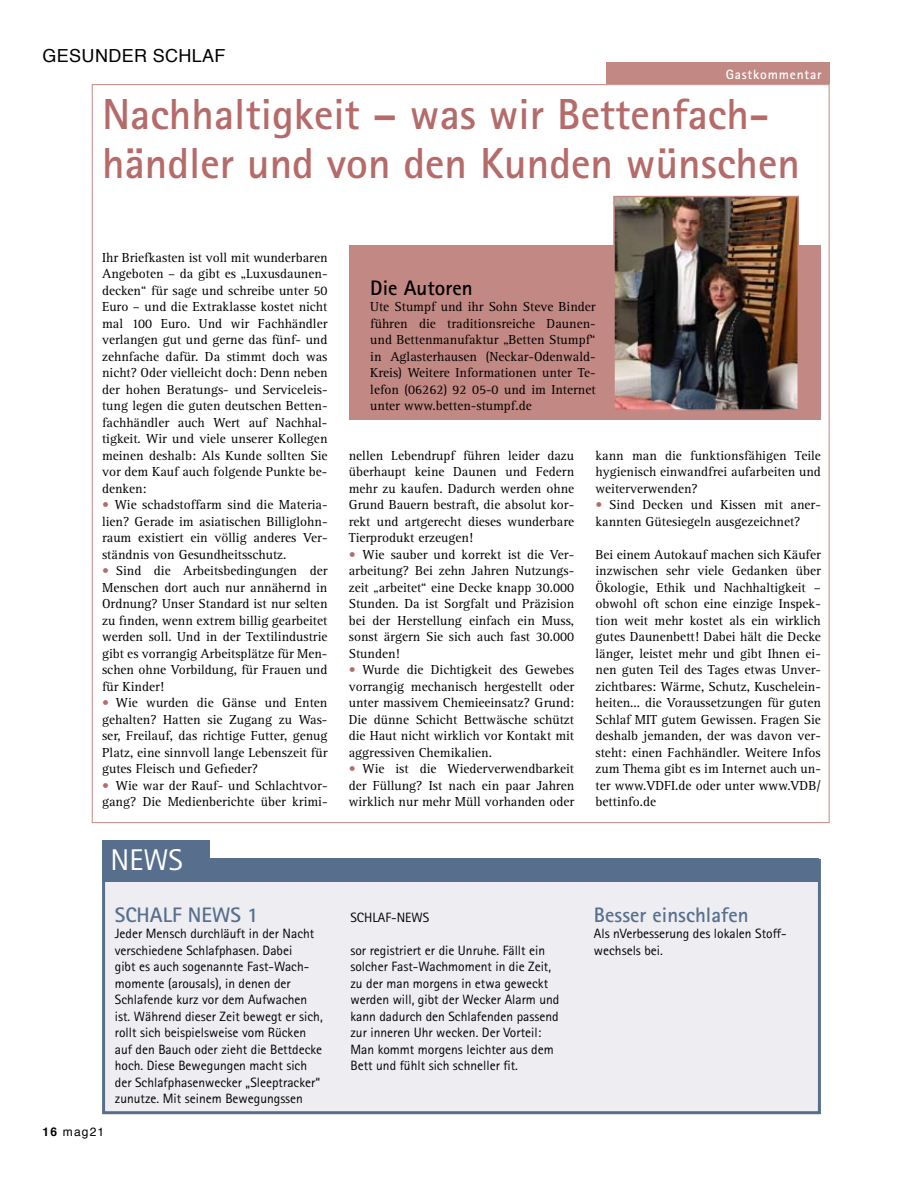
<style>
.page{position:relative;width:906px;height:1178px;background:#fff}
.page>*{position:absolute;margin:0;border:0;box-sizing:border-box;transform-origin:0 0}
.t1{font:700 43.5px/49.5px "Rotis Sans Serif";color:#b46b6a}
.t2{font:30px "Rotis Sans Serif";color:#fff}
.t3{font:700 21px "Rotis Sans Serif";color:#576f8d}
.t4{font:700 21px "Rotis Sans Serif";color:#000}
.t5{font:18px "Helvetica";letter-spacing:.02em;color:#000}
.t6{font:13.5px/16.5px "Rotis Serif";color:#000;text-align:justify}
.t7{font:13.5px/16.5px "Rotis Sans Serif";color:#000}
.t8{font:700 13.5px "Rotis Sans Serif";letter-spacing:.06em;color:#fff}
.t9{font:12px "Helvetica";color:#000}
.s1{color:#b46b6a}
.s2{font-weight:700}
</style>
<div class="page">
<div style="left:102px;top:859px;width:719px;height:255px;background:#eeeef2;border:3px solid #576f8d"></div>
<div style="left:108px;top:859px;width:711px;height:23px;background:#576f8d"></div>
<div style="left:102px;top:841px;width:108px;height:41px;background:#576f8d"></div>
<div style="left:349px;top:245px;width:472px;height:175px;background:#c28884"></div>
<img style="left:616px;top:199px;width:180px;height:209px">
<div style="left:613px;top:196px;width:186px;height:215px;border:2px solid #c28884"></div>
<div style="left:606px;top:63px;width:223px;height:21px;background:#c28884"></div>
<h3 class="t5" style="left:43px;top:40px;width:185px">GESUNDER SCHLAF</h3>
<p class="t8" style="left:725px;top:66px;width:97px">Gastkommentar</p>
<h1 class="t1" style="left:102px;top:88px;width:699px">Nachhaltigkeit – was wir Bettenfach&shy;händler und von den Kunden wünschen</h1>
<p class="t6" style="left:102px;top:249px;width:227px">Ihr Briefkasten ist voll mit wunderbaren Angeboten – da gibt es „Luxusdaunen&shy;decken“ für sage und schreibe unter 50<br>Euro – und die Extraklasse kostet nicht mal 100 Euro. Und wir Fachhändler verlangen gut und gerne das fünf- und zehnfache dafür. Da stimmt doch was nicht? Oder vielleicht doch: Denn neben der hohen Beratungs- und Serviceleis&shy;tung legen die guten deutschen Betten&shy;fachhändler auch Wert auf Nachhal&shy;tigkeit. Wir und viele unserer Kollegen meinen deshalb: Als Kunde sollten Sie vor dem Kauf auch folgende Punkte be&shy;denken:</p>
<p class="t6" style="left:102px;top:497px;width:227px"><span class="s1">•</span> Wie schadstoffarm sind die Materia&shy;lien? Gerade im asiatischen Billiglohn&shy;raum existiert ein völlig anderes Ver&shy;ständnis von Gesundheitsschutz.</p>
<p class="t6" style="left:102px;top:563px;width:227px"><span class="s1">•</span> Sind die Arbeitsbedingungen der Menschen dort auch nur annähernd in Ordnung? Unser Standard ist nur selten zu finden, wenn extrem billig gearbeitet werden soll. Und in der Textilindustrie gibt es vorrangig Arbeitsplätze für Men&shy;schen ohne Vorbildung, für Frauen und für Kinder!</p>
<p class="t6" style="left:102px;top:695px;width:227px"><span class="s1">•</span> Wie wurden die Gänse und Enten gehalten? Hatten sie Zugang zu Was&shy;ser, Freilauf, das richtige Futter, genug Platz, eine sinnvoll lange Lebenszeit für gutes Fleisch und Gefieder?</p>
<p class="t6" style="left:102px;top:777px;width:227px"><span class="s1">•</span> Wie war der Rauf- und Schlachtvor&shy;gang? Die Medienberichte über krimi-</p>
<p class="t9" style="left:43px;top:1121px;width:63px"><span class="s2">16</span> MAG21</p>
<h2 class="t2" style="left:111px;top:842px;width:74px">News</h2>
<h3 class="t3" style="left:115px;top:901px;width:145px">SCHALF NEWS 1</h3>
<p class="t7" style="left:115px;top:925px;width:209px">Jeder Mensch durchläuft in der Nacht verschiedene Schlafphasen. Dabei<br>gibt es auch sogenannte Fast-Wach&shy;momente (arousals), in denen der Schlafende kurz vor dem Aufwachen ist. Während dieser Zeit bewegt er sich, rollt sich beispielsweise vom Rücken auf den Bauch oder zieht die Bettdecke hoch. Diese Bewegungen macht sich der Schlafphasenwecker „Sleeptracker“ zunutze. Mit seinem Bewegungssen</p>
<h3 class="t4" style="left:370px;top:274px;width:104px">Die Autoren</h3>
<p class="t6" style="left:370px;top:299px;width:227px">Ute Stumpf und ihr Sohn Steve Binder führen die traditionsreiche Daunen&shy;und Bettenmanufaktur „Betten Stumpf“ in Aglasterhausen (Neckar-Odenwald-Kreis) Weitere Informationen unter Te&shy;lefon (06262) 92 05-0 und im Internet unter www.betten-stumpf.de</p>
<p class="t6" style="left:349px;top:447px;width:227px">nellen Lebendrupf führen leider dazu überhaupt keine Daunen und Federn mehr zu kaufen. Dadurch werden ohne Grund Bauern bestraft, die absolut kor&shy;rekt und artgerecht dieses wunderbare Tierprodukt erzeugen!</p>
<p class="t6" style="left:349px;top:546px;width:227px"><span class="s1">•</span> Wie sauber und korrekt ist die Ver&shy;arbeitung? Bei zehn Jahren Nutzungs&shy;zeit „arbeitet“ eine Decke knapp 30.000<br>Stunden. Da ist Sorgfalt und Präzision bei der Herstellung einfach ein Muss, sonst ärgern Sie sich auch fast 30.000<br>Stunden!</p>
<p class="t6" style="left:349px;top:662px;width:227px"><span class="s1">•</span> Wurde die Dichtigkeit des Gewebes vorrangig mechanisch hergestellt oder unter massivem Chemieeinsatz? Grund:<br>Die dünne Schicht Bettwäsche schützt die Haut nicht wirklich vor Kontakt mit aggressiven Chemikalien.</p>
<p class="t6" style="left:349px;top:761px;width:227px"><span class="s1">•</span> Wie ist die Wiederverwendbarkeit der Füllung? Ist nach ein paar Jahren wirklich nur mehr Müll vorhanden oder</p>
<p class="t6" style="left:595px;top:447px;width:227px">kann man die funktionsfähigen Teile hygienisch einwandfrei aufarbeiten und weiterverwenden?</p>
<p class="t6" style="left:595px;top:497px;width:227px"><span class="s1">•</span> Sind Decken und Kissen mit aner&shy;kannten Gütesiegeln ausgezeichnet?</p>
<p class="t6" style="left:595px;top:546px;width:227px">Bei einem Autokauf machen sich Käufer inzwischen sehr viele Gedanken über Ökologie, Ethik und Nachhaltigkeit – obwohl oft schon eine einzige Inspek&shy;tion weit mehr kostet als ein wirklich gutes Daunenbett! Dabei hält die Decke länger, leistet mehr und gibt Ihnen ei&shy;nen guten Teil des Tages etwas Unver&shy;zichtbares: Wärme, Schutz, Kuschelein&shy;heiten... die Voraussetzungen für guten Schlaf MIT gutem Gewissen. Fragen Sie deshalb jemanden, der was davon ver&shy;steht: einen Fachhändler. Weitere Infos zum Thema gibt es im Internet auch un&shy;ter www.VDFI.de oder unter www.VDB/ bettinfo.de</p>
<p class="t7" style="left:350px;top:909px;width:64px">SCHLAF-NEWS</p>
<p class="t7" style="left:350px;top:942px;width:210px">sor registriert er die Unruhe. Fällt ein solcher Fast-Wachmoment in die Zeit, zu der man morgens in etwa geweckt werden will, gibt der Wecker Alarm und kann dadurch den Schlafenden passend zur inneren Uhr wecken. Der Vorteil:<br>Man kommt morgens leichter aus dem Bett und fühlt sich schneller fit.</p>
<h3 class="t3" style="left:594px;top:901px;width:156px">Besser einschlafen</h3>
<p class="t7" style="left:594px;top:925px;width:194px">Als nVerbesserung des lokalen Stoff&shy;wechsels bei.</p>
</div>
